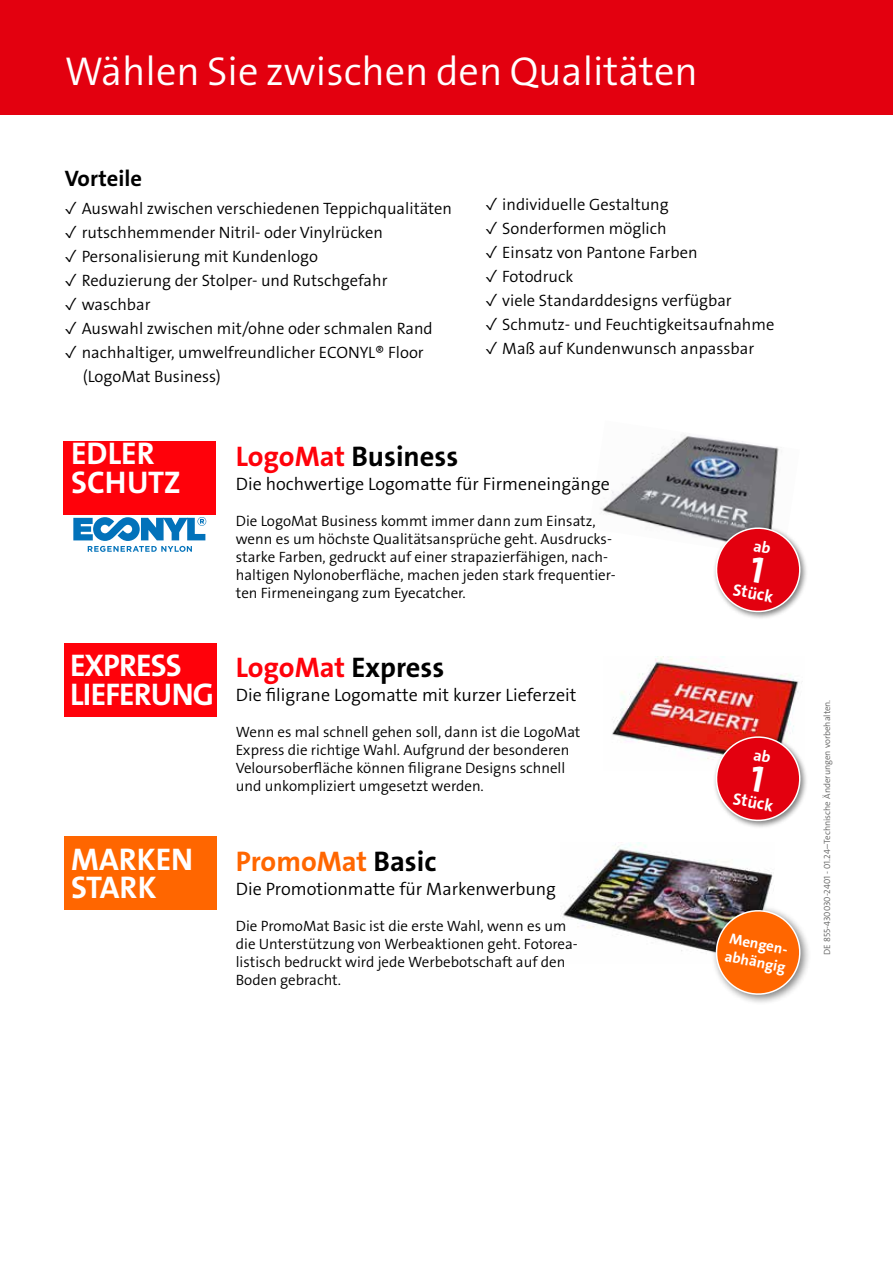
<style>
.page{position:relative;width:893px;height:1263px;background:#fff}
.page>*{position:absolute;margin:0;border:0;box-sizing:border-box;transform-origin:0 0}
.t1{font:300 40.5px "The Sans Os F";color:#fff}
.t2{font:700 31.5px/28.5px "The Sans Os F";letter-spacing:-.01em;color:#fff}
.t3{font:700 31.5px/28.5px "The Sans Os F";letter-spacing:-.03em;color:#fff}
.t4{font:700 28.5px "The Sans Os F";color:#000}
.t5{font:700 28.5px "The Sans Os F";color:#ff010a}
.t6{font:700 28.5px "The Sans Os F";color:#f60}
.t7{font:700 22.5px "The Sans Os F";color:#000}
.t8{font:300 18px "The Sans Os F";color:#000}
.t9{font:700 16.8px "The Sans Os F";color:#fff}
.t10{font:300 16.5px/24px "The Sans Os F";color:#000}
.t11{font:300 15px/18px "The Sans Os F";color:#000}
.t12{font:700 15px/18px "The Sans Os F";color:#fff}
.t13{font:300 9px "The Sans Os F";color:#636362}
.s1{color:#ff010a}
.s2{color:#000}
</style>
<div class="page">
<img style="left:561px;top:842px;width:212px;height:110px">
<div style="left:0;top:0;width:893px;height:115px;background:#e3000f"></div>
<img style="left:612px;top:656px;width:187px;height:103px">
<div style="left:65px;top:644px;width:152px;height:73px;background:#ff010a"></div>
<div style="left:65px;top:837px;width:152px;height:73px;background:#f60"></div>
<img style="left:600px;top:435px;width:179px;height:104px">
<svg style="left:73px;top:517px;width:133px;height:35px"></svg>
<div style="left:64px;top:441px;width:152px;height:73px;background:#ff010a"></div>
<div style="left:713px;top:525px;width:96px;height:95px;background:#000;opacity:.5"></div>
<div style="left:713px;top:734px;width:96px;height:95px;background:#000;opacity:.5"></div>
<div style="left:711px;top:905px;width:101px;height:101px;background:#000;opacity:.5"></div>
<svg style="left:711px;top:905px;width:94px;height:93px"></svg>
<svg style="left:711px;top:523px;width:94px;height:92px"></svg>
<svg style="left:711px;top:732px;width:94px;height:92px"></svg>
<h1 class="t1" style="left:65px;top:46px;width:634px">Wählen Sie zwischen den Qualitäten</h1>
<h3 class="t7" style="left:65px;top:163px;width:79px">Vorteile</h3>
<p class="t10" style="left:65px;top:196px;width:389px">✓ Auswahl zwischen verschiedenen Teppichqualitäten</p>
<p class="t10" style="left:65px;top:220px;width:320px">✓ rutschhemmender Nitril- oder Vinylrücken</p>
<p class="t10" style="left:65px;top:244px;width:255px">✓ Personalisierung mit Kundenlogo</p>
<p class="t10" style="left:65px;top:268px;width:324px">✓ Reduzierung der Stolper- und Rutschgefahr</p>
<p class="t10" style="left:65px;top:292px;width:87px">✓ waschbar</p>
<p class="t10" style="left:65px;top:316px;width:369px">✓ Auswahl zwischen mit/ohne oder schmalen Rand</p>
<p class="t10" style="left:83px;top:340px;width:342px;text-indent:-18px">✓ nachhaltiger, umwelfreundlicher ECONYL® Floor (LogoMat Business)</p>
<p class="t10" style="left:485px;top:192px;width:185px">✓ individuelle Gestaltung</p>
<p class="t10" style="left:485px;top:216px;width:183px">✓ Sonderformen möglich</p>
<p class="t10" style="left:485px;top:240px;width:214px">✓ Einsatz von Pantone Farben</p>
<p class="t10" style="left:485px;top:264px;width:89px">✓ Fotodruck</p>
<p class="t10" style="left:485px;top:288px;width:248px">✓ viele Standarddesigns verfügbar</p>
<p class="t10" style="left:485px;top:312px;width:290px">✓ Schmutz- und Feuchtigkeitsaufnahme</p>
<p class="t10" style="left:485px;top:336px;width:270px">✓ Maß auf Kundenwunsch anpassbar</p>
<h2 class="t2" style="left:71px;top:440px;width:111px">EDLER<br>SCHUTZ</h2>
<h3 class="t4" style="left:236px;top:438px;width:224px"><span class="s1">LogoMat</span> Business</h3>
<p class="t8" style="left:236px;top:472px;width:375px">Die hochwertige Logomatte für Firmeneingänge</p>
<p class="t11" style="left:236px;top:512px;width:381px">Die LogoMat Business kommt immer dann zum Einsatz, wenn es um höchste Qualitätsansprüche geht. Ausdrucks&shy;starke Farben, gedruckt auf einer strapazierfähigen, nach&shy;haltigen Nylonoberfläche, machen jeden stark frequentier&shy;ten Firmeneingang zum Eyecatcher.</p>
<p class="t9" style="left:735px;top:579px;width:42px;rotate:11deg">Stück</p>
<h2 class="t3" style="left:70px;top:652px;width:145px">EXPRESS<br>LIEFERUNG</h2>
<h3 class="t5" style="left:236px;top:648px;width:210px">LogoMat <span class="s2">Express</span></h3>
<p class="t8" style="left:236px;top:683px;width:342px">Die filigrane Logomatte mit kurzer Lieferzeit</p>
<p class="t11" style="left:236px;top:722px;width:346px">Wenn es mal schnell gehen soll, dann ist die LogoMat Express die richtige Wahl. Aufgrund der besonderen Veloursoberfläche können filigrane Designs schnell und unkompliziert umgesetzt werden.</p>
<p class="t9" style="left:735px;top:787px;width:42px;rotate:11deg">Stück</p>
<h2 class="t2" style="left:71px;top:845px;width:124px">MARKEN<br>STARK</h2>
<h3 class="t6" style="left:236px;top:843px;width:202px">PromoMat <span class="s2">Basic</span></h3>
<p class="t8" style="left:236px;top:877px;width:322px">Die Promotionmatte für Markenwerbung</p>
<p class="t11" style="left:236px;top:917px;width:344px">Die PromoMat Basic ist die erste Wahl, wenn es um die Unterstützung von Werbeaktionen geht. Fotorea&shy;listisch bedruckt wird jede Werbebotschaft auf den Boden gebracht.</p>
<p class="t12" style="left:730px;top:929px;width:64px;rotate:11deg">Mengen&shy;abhängig</p>
<p class="t13" style="left:821px;top:955px;width:257px;rotate:-90deg">DE 855-430030-2401 - 01.24–Technische Änderungen vorbehalten.</p>
</div>
